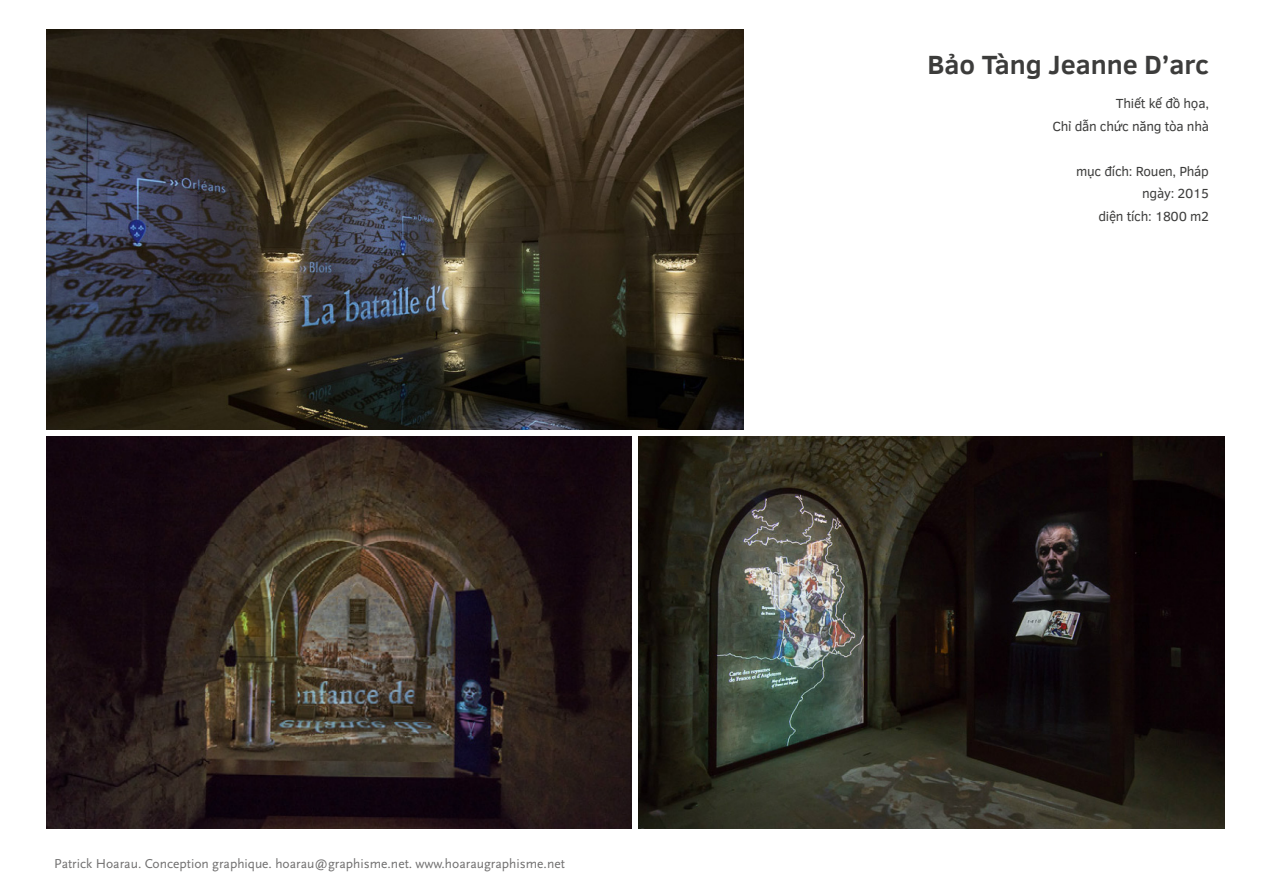
<style>
.page{position:relative;width:1263px;height:893px;background:#fff}
.page>*{position:absolute;margin:0;border:0;box-sizing:border-box;transform-origin:0 0}
.t1{font:700 27px "Clear Sans";color:#3c3c3b}
.t2{font:13.5px "Scala Sans Regular LF";color:#706f6f}
.t3{font:13.5px/22.5px "Clear Sans";letter-spacing:-.02em;color:#3c3c3b;text-align:right}
</style>
<div class="page">
<img style="left:46px;top:30px;width:697px;height:399px">
<img style="left:46px;top:436px;width:585px;height:392px">
<img style="left:639px;top:436px;width:585px;height:392px">
<p class="t2" style="left:54px;top:856px;width:512px">Patrick Hoarau. Conception graphique. hoarau@graphisme.net. www.hoaraugraphisme.net</p>
<h1 class="t1" style="left:927px;top:45px;width:283px">Bảo Tàng Jeanne D’arc</h1>
<p class="t3" style="left:1052px;top:92px;width:158px">Thiết kế đồ họa,<br>Chỉ dẫn chức năng tòa nhà</p>
<p class="t3" style="left:1076px;top:160px;width:134px">mục đích: Rouen, Pháp ngày: 2015<br>diện tích: 1800 m2</p>
</div>
